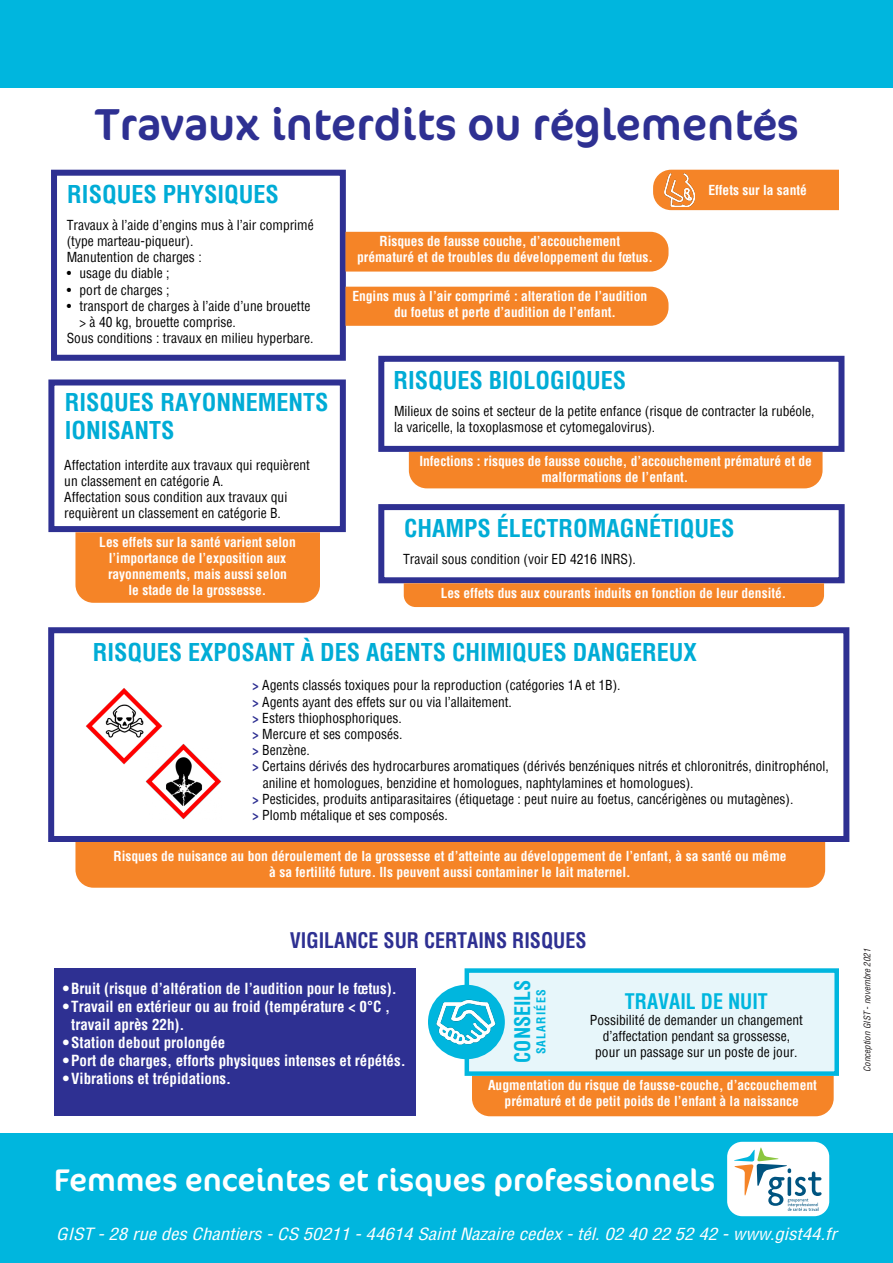
<style>
.page{position:relative;width:893px;height:1263px;background:#fff}
.page>*{position:absolute;margin:0;border:0;box-sizing:border-box;transform-origin:0 0}
.t1{font:45px "Cocon";color:#2e3092}
.t2{font:31.5px "Cocon";color:#fff}
.t3{font:700 condensed 24px/28.8px "Helvetica";color:#00acd6}
.t4{font:700 condensed 21px "Helvetica";color:#2e3092;scale:.95 1}
.t5{font:700 condensed 21px "Helvetica";color:#00b6de;scale:.95 1}
.t6{font:italic condensed 16.5px "Helvetica";color:#fff;scale:1.14 1}
.t7{font:700 condensed 15px/18px "Helvetica";color:#fff}
.t8{font:condensed 13.5px/16.2px "Helvetica";color:#000}
.t9{font:700 condensed 13.5px/16.2px "Helvetica";color:#fff;text-align:center}
.t10{font:700 condensed 12px "Helvetica";letter-spacing:.1em;color:#00b6de}
.t11{font:italic condensed 9px "Helvetica";color:#231f20}
.s1{font-weight:700;color:#2e3092}
</style>
<div class="page">
<div style="left:51px;top:170px;width:295px;height:191px;border:6px solid #2e3092"></div>
<div style="left:48px;top:379px;width:298px;height:153px;border:6px solid #2e3092"></div>
<div style="left:378px;top:504px;width:467px;height:79px;border:6px solid #2e3092"></div>
<div style="left:48px;top:627px;width:801px;height:215px;border:6px solid #2e3092"></div>
<div style="left:378px;top:356px;width:466px;height:96px;border:6px solid #2e3092"></div>
<div style="left:0;top:0;width:893px;height:87px;background:#00b6de"></div>
<div style="left:0;top:1133px;width:893px;height:130px;background:#00b6de"></div>
<div style="left:727px;top:1142px;width:102px;height:74px;background:#fff;border-radius:15px"></div>
<svg style="left:734px;top:1147px;width:88px;height:64px"></svg>
<div style="left:54px;top:968px;width:362px;height:148px;background:#2e3092"></div>
<div style="left:345px;top:287px;width:323px;height:39px;background:#f58427"></div>
<div style="left:345px;top:232px;width:323px;height:40px;background:#f58427"></div>
<div style="left:653px;top:170px;width:186px;height:40px;background:#f58427"></div>
<div style="left:409px;top:452px;width:413px;height:36px;background:#f58427"></div>
<div style="left:404px;top:583px;width:420px;height:24px;background:#f58427"></div>
<div style="left:472px;top:1076px;width:362px;height:40px;background:#f58427"></div>
<div style="left:75px;top:532px;width:245px;height:71px;background:#f58427"></div>
<div style="left:75px;top:842px;width:750px;height:46px;background:#f58427"></div>
<img style="left:86px;top:688px;width:76px;height:77px">
<img style="left:145px;top:743px;width:76px;height:76px">
<div style="left:465px;top:968px;width:374px;height:108px;background:#e7f6fa;border:4px solid #00b6de"></div>
<div style="left:428px;top:985px;width:77px;height:74px;background:#00b6de;border-radius:50%"></div>
<img style="left:665px;top:173px;width:29px;height:34px">
<img style="left:434px;top:992px;width:62px;height:62px">
<p class="t1" style="left:95px;top:83px;width:706px">Travaux interdits ou réglementés</p>
<p class="t3" style="left:67px;top:179px;width:213px">RISQUES PHYSIQUES</p>
<p class="t8" style="left:67px;top:217px;width:249px">Travaux à l’aide d’engins mus à l’air comprimé (type marteau-piqueur).</p>
<p class="t8" style="left:67px;top:249px;width:136px">Manutention de charges :</p>
<p class="t8" style="left:67px;top:265px;width:104px">• usage du diable ;</p>
<p class="t8" style="left:67px;top:281px;width:104px">• port de charges ;</p>
<p class="t8" style="left:80px;top:298px;width:232px;text-indent:-13px">• transport de charges à l’aide d’une brouette &gt; à 40 kg, brouette comprise.</p>
<p class="t8" style="left:67px;top:330px;width:248px">Sous conditions : travaux en milieu hyperbare.</p>
<p class="t3" style="left:65px;top:387px;width:265px">RISQUES RAYONNEMENTS<br>IONISANTS</p>
<p class="t8" style="left:64px;top:456px;width:247px">Affectation interdite aux travaux qui requièrent un classement en catégorie A.</p>
<p class="t8" style="left:64px;top:489px;width:225px">Affectation sous condition aux travaux qui requièrent un classement en catégorie B.</p>
<p class="t9" style="left:99px;top:534px;width:198px">Les effets sur la santé varient selon l’importance de l’exposition aux rayonnements, mais aussi selon</p>
<p class="t9" style="left:128px;top:582px;width:139px">le stade de la grossesse.</p>
<p class="t9" style="left:357px;top:233px;width:297px;text-align:left;text-indent:22px">Risques de fausse couche, d’accouchement prématuré et de troubles du développement du fœtus.</p>
<p class="t9" style="left:394px;top:288px;width:255px;text-align:left;text-indent:-42px">Engins mus à l’air comprimé : alteration de l’audition du foetus et perte d’audition de l’enfant.</p>
<p class="t3" style="left:394px;top:365px;width:234px">RISQUES BIOLOGIQUES</p>
<p class="t9" style="left:708px;top:182px;width:100px">Effets sur la santé</p>
<p class="t8" style="left:394px;top:403px;width:422px">Milieux de soins et secteur de la petite enfance (risque de contracter la rubéole, la varicelle, la toxoplasmose et cytomegalovirus).</p>
<p class="t9" style="left:419px;top:453px;width:394px">Infections : risques de fausse couche, d’accouchement prématuré et de malformations de l’enfant.</p>
<p class="t3" style="left:404px;top:514px;width:332px">CHAMPS ÉLECTROMAGNÉTIQUES</p>
<p class="t8" style="left:403px;top:551px;width:234px">Travail sous condition (voir ED 4216 INRS).</p>
<p class="t9" style="left:441px;top:585px;width:347px">Les effets dus aux courants induits en fonction de leur densité.</p>
<p class="t3" style="left:93px;top:638px;width:606px">RISQUES EXPOSANT À DES AGENTS CHIMIQUES DANGEREUX</p>
<p class="t8" style="left:253px;top:677px;width:369px"><span class="s1">&gt;</span> Agents classés toxiques pour la reproduction (catégories 1A et 1B).</p>
<p class="t8" style="left:253px;top:693px;width:261px"><span class="s1">&gt;</span> Agents ayant des effets sur ou via l’allaitement.</p>
<p class="t8" style="left:253px;top:710px;width:151px"><span class="s1">&gt;</span> Esters thiophosphoriques.</p>
<p class="t8" style="left:253px;top:726px;width:151px"><span class="s1">&gt;</span> Mercure et ses composés.</p>
<p class="t8" style="left:253px;top:742px;width:59px"><span class="s1">&gt;</span> Benzène.</p>
<p class="t8" style="left:253px;top:758px;width:578px"><span class="s1">&gt;</span> Certains dérivés des hydrocarbures aromatiques (dérivés benzéniques nitrés et chloronitrés, dinitrophénol,</p>
<p class="t8" style="left:263px;top:774px;width:432px">aniline et homologues, benzidine et homologues, naphtylamines et homologues).</p>
<p class="t8" style="left:253px;top:791px;width:542px"><span class="s1">&gt;</span> Pesticides, produits antiparasitaires (étiquetage : peut nuire au foetus, cancérigènes ou mutagènes).</p>
<p class="t8" style="left:253px;top:807px;width:197px"><span class="s1">&gt;</span> Plomb métalique et ses composés.</p>
<p class="t9" style="left:113px;top:847px;width:675px">Risques de nuisance au bon déroulement de la grossesse et d’atteinte au développement de l’enfant, à sa santé ou même</p>
<p class="t9" style="left:269px;top:864px;width:363px">à sa fertilité future. Ils peuvent aussi contaminer le lait maternel.</p>
<p class="t4" style="left:290px;top:927px;width:314px">VIGILANCE SUR CERTAINS RISQUES</p>
<p class="t5" style="left:508px;top:1062px;width:89px;rotate:-90deg">CONSEILS</p>
<p class="t7" style="left:63px;top:979px;width:335px">• Bruit (risque d’altération de l’audition pour le fœtus).</p>
<p class="t7" style="left:71px;top:997px;width:320px;text-indent:-9px">• Travail en extérieur ou au froid (température &lt; 0°C , travail après 22h).</p>
<p class="t7" style="left:63px;top:1033px;width:164px">• Station debout prolongée</p>
<p class="t7" style="left:63px;top:1051px;width:345px">• Port de charges, efforts physiques intenses et répétés.</p>
<p class="t7" style="left:63px;top:1069px;width:170px">• Vibrations et trépidations.</p>
<p class="t10" style="left:533px;top:1054px;width:66px;rotate:-90deg">SALARIÉES</p>
<p class="t5" style="left:625px;top:987px;width:152px">TRAVAIL DE NUIT</p>
<p class="t8" style="left:590px;top:1011px;width:214px;text-align:center">Possibilité de demander un changement d’affectation pendant sa grossesse,</p>
<p class="t8" style="left:595px;top:1044px;width:204px">pour un passage sur un poste de jour.</p>
<p class="t9" style="left:488px;top:1077px;width:330px">Augmentation du risque de fausse-couche, d’accouchement prématuré et de petit poids de l’enfant à la naissance</p>
<p class="t2" style="left:54px;top:1151px;width:663px">Femmes enceintes et risques professionnels</p>
<p class="t6" style="left:56px;top:1224px;width:686px">GIST - 28 rue des Chantiers - CS 50211 - 44614 Saint Nazaire cedex - tél. 02 40 22 52 42 - www.gist44.fr</p>
<p class="t11" style="left:861px;top:1071px;width:124px;rotate:-90deg">Conception GIST - novembre 2021</p>
</div>
